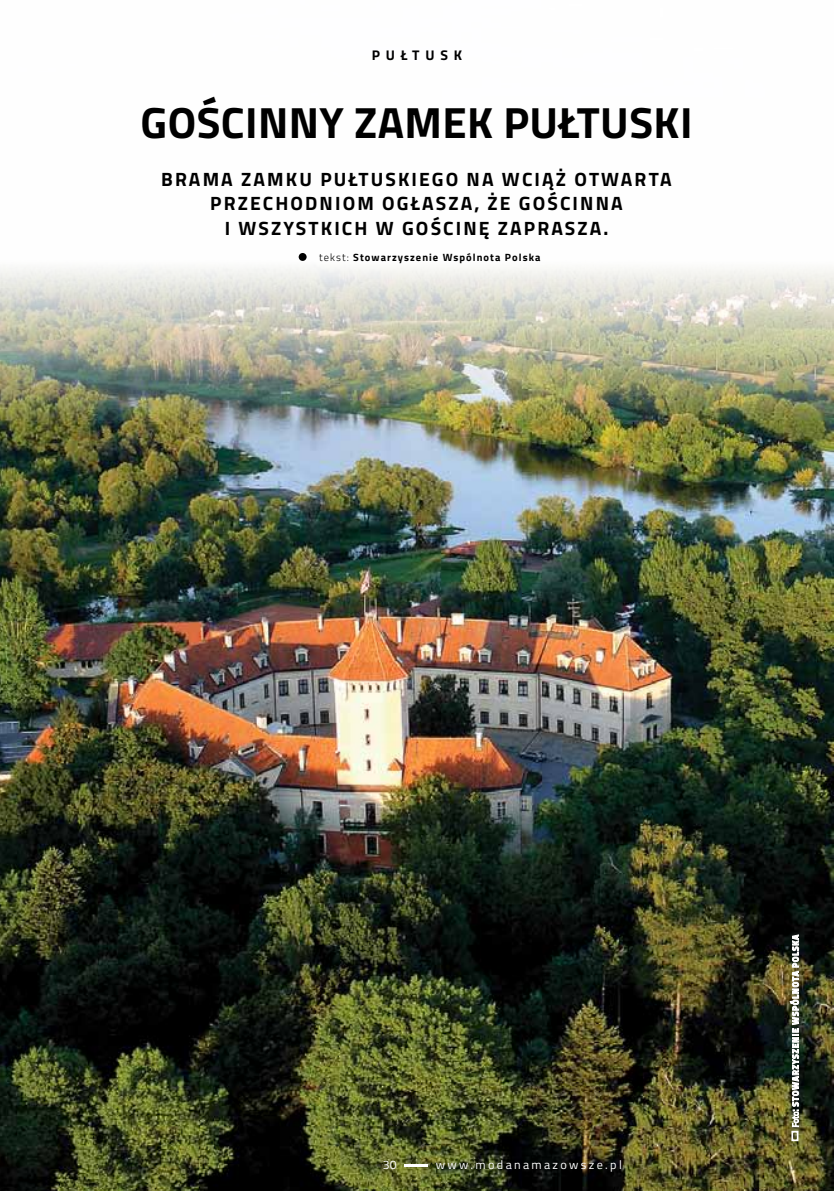
<style>
.page{position:relative;width:834px;height:1191px;background:#fff}
.page>*{position:absolute;margin:0;border:0;box-sizing:border-box;transform-origin:0 0}
.t1{font:700 43.75px "Titillium";letter-spacing:.01em;color:#000}
.t2{font:700 19.25px "Titillium";letter-spacing:.11em;color:#000}
.t3{font:700 14px "Titillium";letter-spacing:.41em;color:#000}
.t4{font:12.25px "Titillium";letter-spacing:.19em;color:#fff}
.t5{font:700 10.5px "Titillium";letter-spacing:.1em;color:#000}
.t6{font:700 8.75px "Titillium";letter-spacing:.11em;color:#fff;scale:.94 1}
.s1{font-weight:300}
.s2{font-weight:400}
.s3{font-weight:400;font-size:12.25px}
</style>
<div class="page">
<img style="left:0;top:253px;width:833px;height:938px">
<div style="left:298px;top:253px;width:8px;height:8px;background:#000;border-radius:50%"></div>
<hr style="left:404px;top:1164px;width:24px;height:2px;background:#fff">
<div style="left:791px;top:1130px;width:7px;height:11px;border:2px solid #fff"></div>
<svg style="left:789px;top:934px;width:10px;height:193px"></svg>
<p class="t3" style="left:372px;top:45px;width:90px">PUŁTUSK</p>
<h1 class="t1" style="left:140px;top:89px;width:27px">GOŚ</h1>
<h1 class="t1" style="left:221px;top:89px;width:162px">CINNY ZAM</h1>
<h1 class="t1" style="left:442px;top:89px;width:245px">EK PUŁTUSKI</h1>
<p class="t2" style="left:161px;top:164px;width:15px">BRAMA</p>
<p class="t2" style="left:241px;top:164px;width:15px">ZAM</p>
<p class="t2" style="left:286px;top:164px;width:86px">KU PUŁTUS</p>
<p class="t2" style="left:398px;top:164px;width:192px">KIEGO NA WCIĄŻ OTWARTA</p>
<p class="t2" style="left:210px;top:189px;width:80px">PRZECHOD</p>
<p class="t2" style="left:319px;top:189px;width:29px">NIOM</p>
<p class="t2" style="left:382px;top:189px;width:240px">OGŁASZA, ŻE GOŚCINNA</p>
<p class="t2" style="left:225px;top:213px;width:12px">IWS</p>
<p class="t2" style="left:271px;top:213px;width:280px">ZYSTKICH W GOŚCINĘ ZAPRAS</p>
<p class="t2" style="left:577px;top:213px;width:32px">ZA.</p>
<p class="t5" style="left:319px;top:249px;width:223px"><span class="s1">tekst:</span> STOWARZYSZENIE WSPÓLNOTA POLSKA</p>
<p class="t4" style="left:383px;top:1155px;width:15px">30</p>
<p class="t4" style="left:436px;top:1155px;width:187px">www.modanamazowsze.pl</p>
<p class="t6" style="left:788px;top:1127px;width:205px;rotate:-90deg"><span class="s2">foto</span><span class="s3">:</span> STOWARZYSZENIE WSPÓLNOTA POLSKA</p>
</div>
